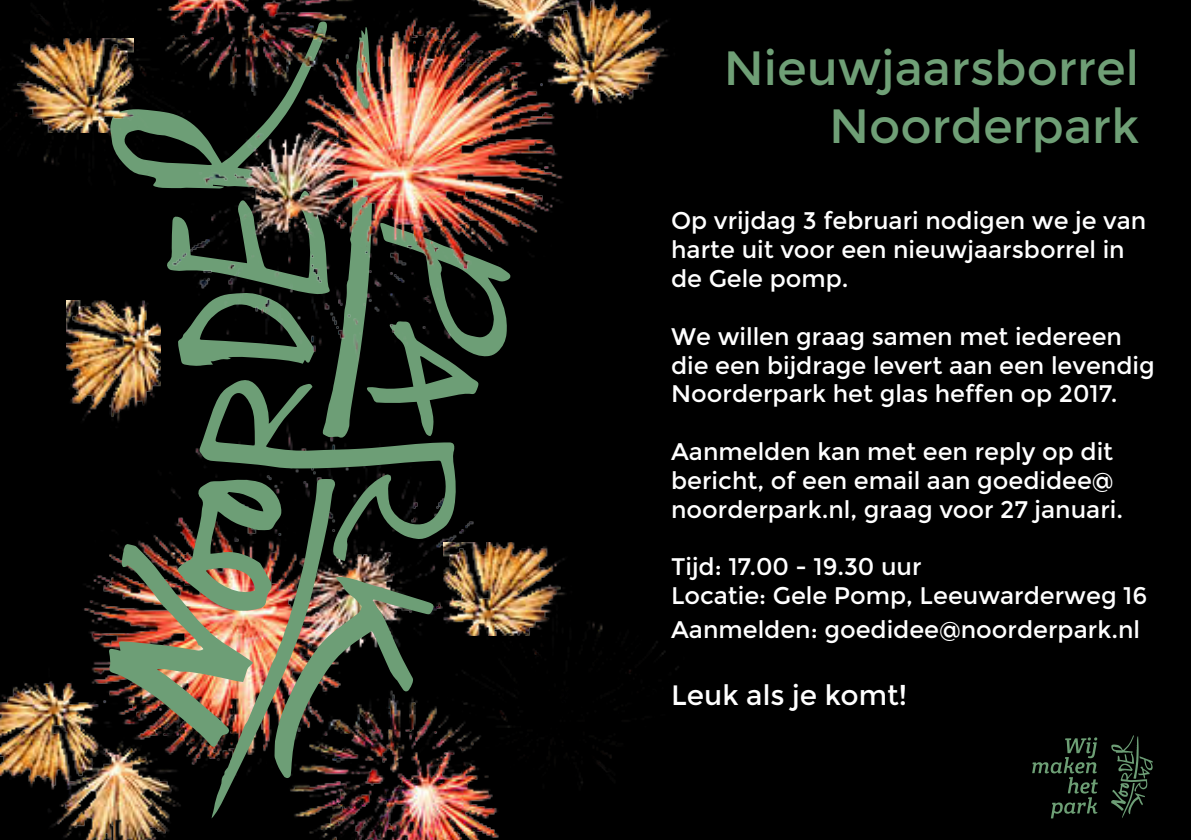
<style>
.page{position:relative;width:1191px;height:840px;background:#fff}
.page>*{position:absolute;margin:0;border:0;box-sizing:border-box;transform-origin:0 0}
.t1{font:48px "Montserrat";color:#6f9f76}
.t2{font:28px "Montserrat";color:#fff}
.t3{font:24px/28.8px "Montserrat";color:#fff}
</style>
<div class="page">
<div style="left:0;top:0;width:1191px;height:839px;background:#000"></div>
<img style="left:0;top:448px;width:679px;height:391px">
<svg style="left:199px;top:439px;width:257px;height:121px"></svg>
<svg style="left:211px;top:777px;width:125px;height:40px"></svg>
<img style="left:109px;top:478px;width:325px;height:299px">
<svg style="left:160px;top:366px;width:319px;height:73px"></svg>
<img style="left:34px;top:0;width:635px;height:366px">
<img style="left:67px;top:300px;width:93px;height:122px">
<img style="left:444px;top:541px;width:133px;height:94px">
<img style="left:12px;top:39px;width:121px;height:93px">
<svg style="left:1111px;top:735px;width:42px;height:82px"></svg>
<svg style="left:1032px;top:737px;width:65px;height:80px"></svg>
<p class="t1" style="left:723px;top:40px;width:417px">Nieuwjaarsborrel</p>
<p class="t1" style="left:829px;top:98px;width:312px">Noorderpark</p>
<p class="t3" style="left:671px;top:207px;width:477px">Op vrijdag 3 februari nodigen we je van harte uit voor een nieuwjaarsborrel in</p>
<p class="t3" style="left:671px;top:264px;width:179px">de Gele pomp.</p>
<p class="t3" style="left:671px;top:322px;width:485px">We willen graag samen met iedereen die een bijdrage levert aan een levendig<br>Noorderpark het glas heffen op 2017.</p>
<p class="t3" style="left:671px;top:437px;width:453px">Aanmelden kan met een reply op dit bericht, of een email aan goedidee@ noorderpark.nl, graag voor 27 januari.</p>
<p class="t3" style="left:671px;top:552px;width:252px">Tijd: 17.00 - 19.30 uur</p>
<p class="t3" style="left:671px;top:581px;width:478px">Locatie: Gele Pomp, Leeuwarderweg 16</p>
<p class="t3" style="left:671px;top:615px;width:470px">Aanmelden: goedidee@noorderpark.nl</p>
<p class="t2" style="left:671px;top:678px;width:237px">Leuk als je komt!</p>
</div>
